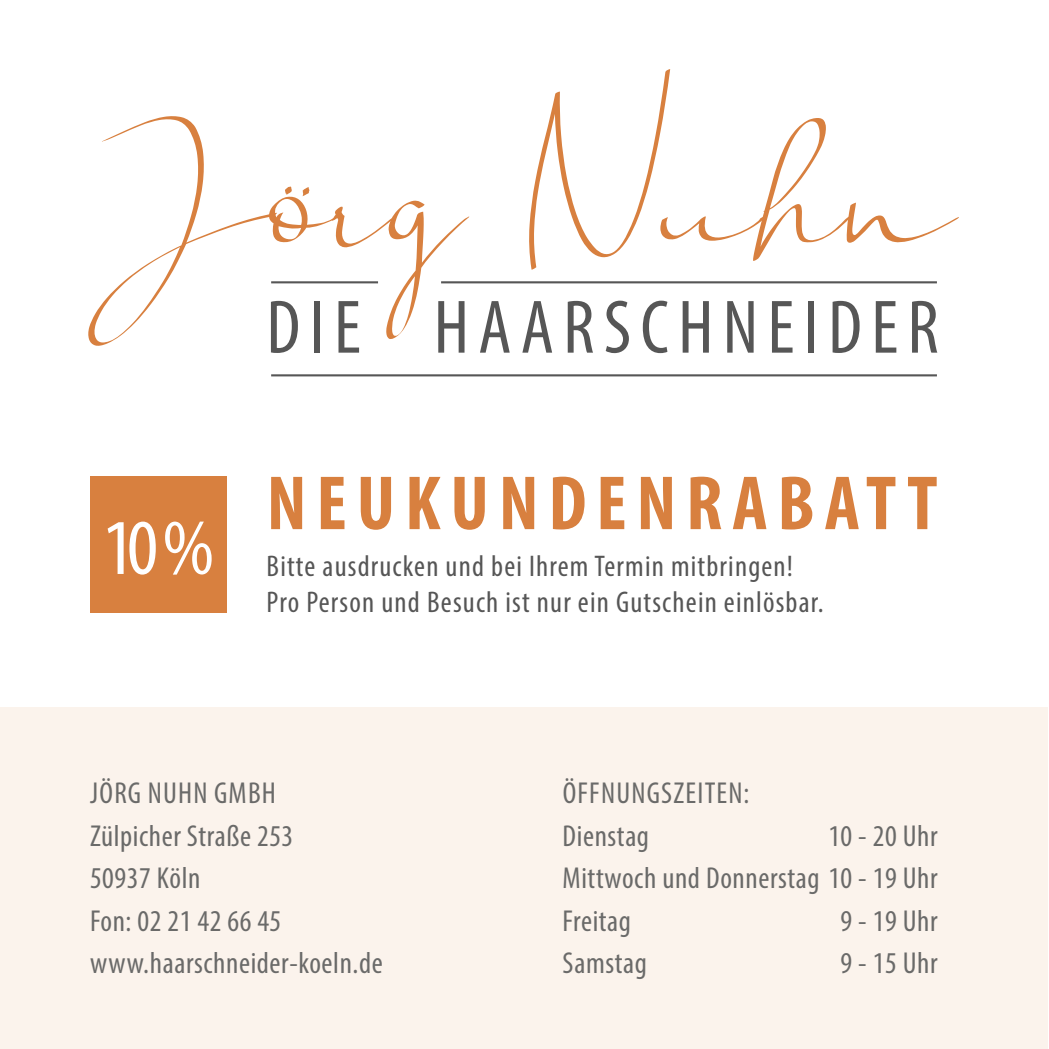
<style>
.page{position:relative;width:1049px;height:1049px;background:#fff}
.page>*{position:absolute;margin:0;border:0;box-sizing:border-box;transform-origin:0 0}
.t1{font:condensed 79.5px "Myriad Pro";color:#fff}
.t2{font:700 condensed 77.5px "Myriad Pro";letter-spacing:.125em;color:#d8803f}
.t3{font:condensed 30.25px/42.5px "Myriad Pro";letter-spacing:.02em;color:#6a6a69}
.t4{font:condensed 30.25px/42.5px "Myriad Pro";letter-spacing:.04em;color:#6a6a69}
.t5{font:condensed 30px/36px "Myriad Pro";letter-spacing:.04em;color:#565656}
</style>
<div class="page">
<div style="left:0;top:707px;width:1047px;height:342px;background:#fbf3ec"></div>
<div style="left:90px;top:476px;width:137px;height:136px;background:#d8803f"></div>
<hr style="left:441px;top:281px;width:496px;height:2px;background:#565656">
<svg style="left:529px;top:69px;width:430px;height:201px"></svg>
<svg style="left:88px;top:116px;width:381px;height:237px"></svg>
<svg style="left:480px;top:301px;width:30px;height:52px"></svg>
<svg style="left:522px;top:301px;width:30px;height:52px"></svg>
<svg style="left:568px;top:301px;width:25px;height:52px"></svg>
<svg style="left:606px;top:301px;width:23px;height:52px"></svg>
<svg style="left:643px;top:301px;width:24px;height:52px"></svg>
<svg style="left:683px;top:301px;width:26px;height:52px"></svg>
<svg style="left:727px;top:301px;width:26px;height:52px"></svg>
<svg style="left:772px;top:301px;width:20px;height:52px"></svg>
<div style="left:808px;top:301px;width:6px;height:52px;background:#565656"></div>
<svg style="left:832px;top:301px;width:27px;height:52px"></svg>
<svg style="left:876px;top:301px;width:20px;height:52px"></svg>
<svg style="left:912px;top:301px;width:25px;height:52px"></svg>
<hr style="left:271px;top:374px;width:666px;height:2px;background:#565656">
<h1 class="t1" style="left:103px;top:500px;width:113px">10%</h1>
<h2 class="t2" style="left:267px;top:455px;width:672px">NEUKUNDENRABATT</h2>
<p class="t5" style="left:267px;top:548px;width:559px">Bitte ausdrucken und bei Ihrem Termin mitbringen!<br>Pro Person und Besuch ist nur ein Gutschein einlösbar.</p>
<p class="t3" style="left:90px;top:771px;width:294px">JÖRG NUHN GMBH<br>Zülpicher Straße 253<br>50937 Köln<br>Fon: 02 21 42 66 45 www.haarschneider-koeln.de</p>
<p class="t4" style="left:562px;top:771px;width:188px">ÖFFNUNGSZEITEN:<br>Dienstag</p>
<p class="t3" style="left:562px;top:814px;width:377px;text-align:justify;text-indent:266px">10 - 20 Uhr Mittwoch und Donnerstag 10 - 19 Uhr Freitag</p>
<p class="t3" style="left:841px;top:899px;width:98px">9 - 19 Uhr</p>
<p class="t3" style="left:562px;top:941px;width:86px">Samstag</p>
<p class="t3" style="left:841px;top:941px;width:98px">9 - 15 Uhr</p>
</div>
